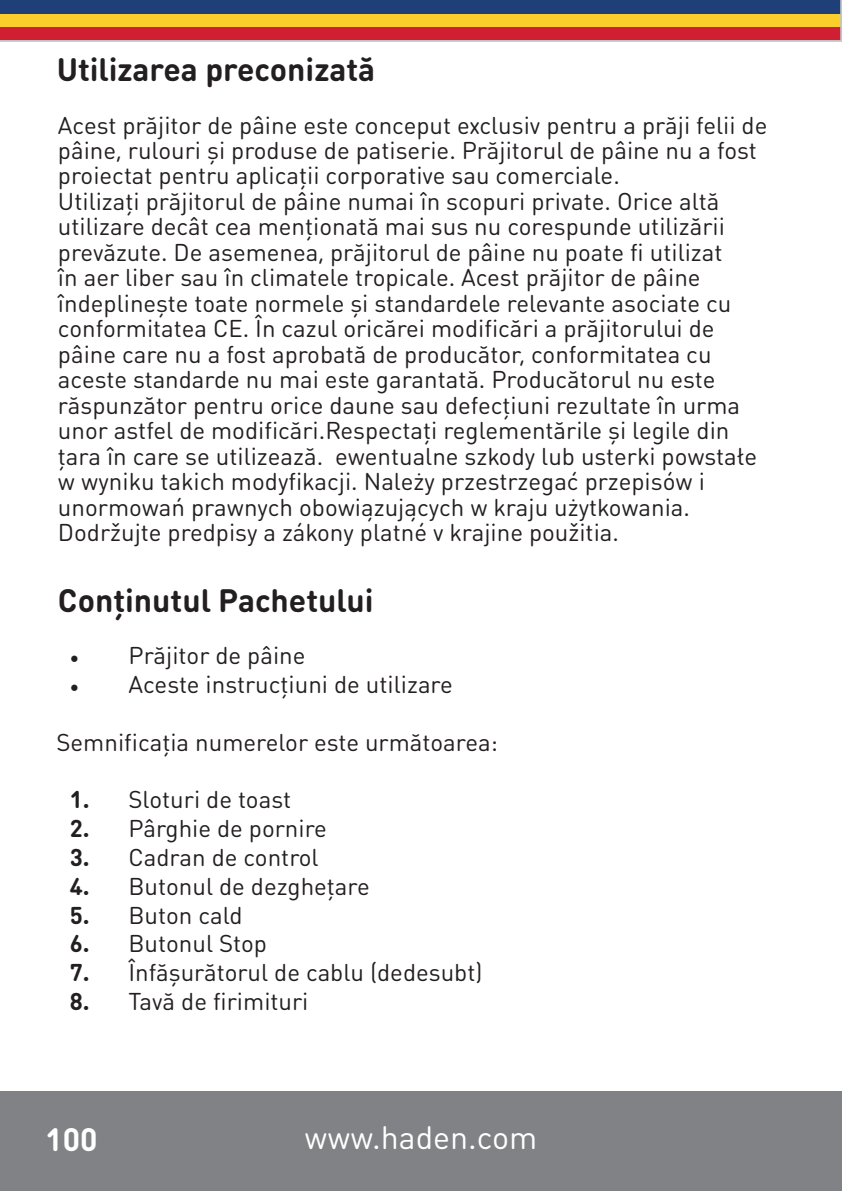
<style>
.page{position:relative;width:842px;height:1191px;background:#fff}
.page>*{position:absolute;margin:0;border:0;box-sizing:border-box;transform-origin:0 0}
.t1{font:700 32px "DIN Round Pro";color:#231f20}
.t2{font:32px "DIN Round Pro";color:#fff}
.t3{font:700 32px "DIN Round Pro";color:#fff}
.Paragraph_Style1{font:24px/25.4px "DIN Round Pro";color:#231f20}
.s1{font-family:"Minion Pro"}
.s2{font-weight:700}
</style>
<div class="page">
<svg style="left:0;top:0;width:842px;height:42px"></svg>
<div style="left:0;top:1091px;width:842px;height:100px;background:#808285"></div>
<p class="t1" style="left:57px;top:47px;width:320px">Utilizarea preconizată</p>
<p class="Paragraph_Style1" style="left:58px;top:111px;width:711px">Acest prăjitor de pâine este conceput exclusiv pentru a prăji felii de pâine, rulouri și produse de patiserie. Prăjitorul de pâine nu a fost proiectat pentru aplicații corporative sau comerciale.</p>
<p class="Paragraph_Style1" style="left:58px;top:188px;width:668px">Utilizați prăjitorul de pâine numai în scopuri private. Orice altă utilizare decât cea menționată mai sus nu corespunde utilizării prevăzute. De asemenea, prăjitorul de pâine nu poate fi utilizat</p>
<p class="Paragraph_Style1" style="left:58px;top:264px;width:675px">în aer liber sau în climatele tropicale. Acest prăjitor de pâine îndeplinește toate normele și standardele relevante asociate cu conformitatea CE. În cazul oricărei modificări a prăjitorului de</p>
<p class="Paragraph_Style1" style="left:58px;top:340px;width:700px">pâine care nu a fost aprobată de producător, conformitatea cu aceste standarde nu mai este garantată. Producătorul nu este răspunzător pentru orice daune sau defecțiuni rezultate în urma unor astfel de modificări.Respectați reglementările și legile din țara în care se utilizează. ewentualne szkody lub usterki powstałe w wyniku takich modyfikacji. Należy przestrzegać przepisów i unormowań prawnych obowiązujących w kraju użytkowania.</p>
<p class="Paragraph_Style1" style="left:58px;top:519px;width:562px">Dodržujte predpisy a zákony platné v krajine použitia.</p>
<p class="t1" style="left:58px;top:578px;width:317px">Conținutul Pachetului</p>
<p class="Paragraph_Style1" style="left:70px;top:642px;width:237px"><span class="s1">•</span> Prăjitor de pâine</p>
<p class="Paragraph_Style1" style="left:70px;top:671px;width:384px"><span class="s1">•</span> Aceste instrucțiuni de utilizare</p>
<p class="Paragraph_Style1" style="left:57px;top:728px;width:443px">Semnificația numerelor este următoarea:</p>
<p class="Paragraph_Style1" style="left:70px;top:786px;width:223px"><span class="s2">1.</span> Sloturi de toast</p>
<p class="Paragraph_Style1" style="left:70px;top:815px;width:259px"><span class="s2">2.</span> Pârghie de pornire</p>
<p class="Paragraph_Style1" style="left:70px;top:843px;width:250px"><span class="s2">3.</span> Cadran de control</p>
<p class="Paragraph_Style1" style="left:70px;top:872px;width:301px"><span class="s2">4.</span> Butonul de dezghețare</p>
<p class="Paragraph_Style1" style="left:70px;top:901px;width:174px"><span class="s2">5.</span> Buton cald</p>
<p class="Paragraph_Style1" style="left:70px;top:930px;width:199px"><span class="s2">6.</span> Butonul Stop</p>
<p class="Paragraph_Style1" style="left:70px;top:959px;width:414px"><span class="s2">7.</span> Înfășurătorul de cablu (dedesubt)</p>
<p class="Paragraph_Style1" style="left:70px;top:987px;width:240px"><span class="s2">8.</span> Tavă de firimituri</p>
<h1 class="t3" style="left:45px;top:1117px;width:54px">100</h1>
<h1 class="t2" style="left:304px;top:1116px;width:234px">www.haden.com</h1>
</div>
